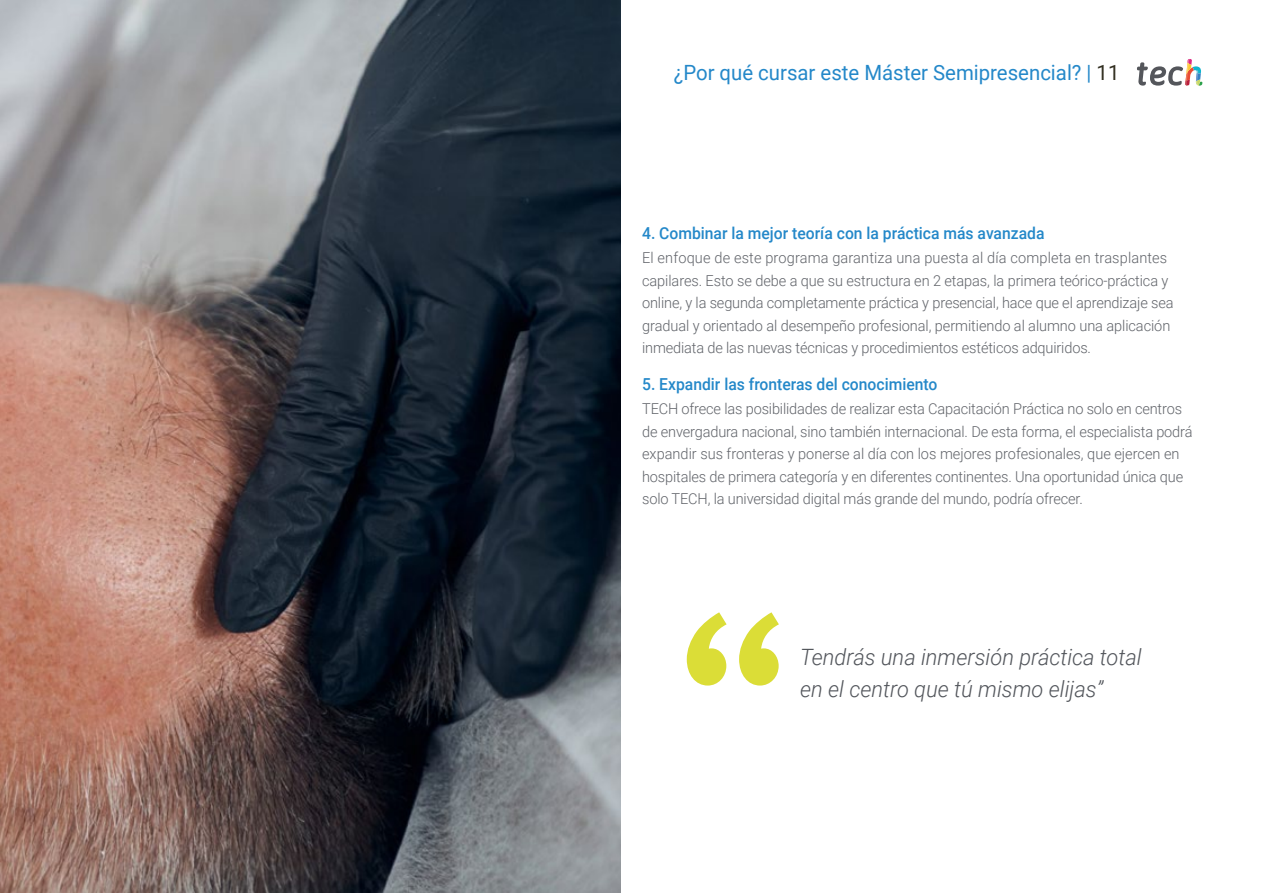
<style>
.page{position:relative;width:1263px;height:893px;background:#fff}
.page>*{position:absolute;margin:0;border:0;box-sizing:border-box;transform-origin:0 0}
.t1{font:italic 300 22.5px/31.5px "Roboto";color:#52555b}
.t2{font:21px "Roboto";color:#2488c9}
.t3{font:500 16.5px "Roboto";color:#2488c9;scale:.95 1}
.t4{font:300 15px/22.5px "Roboto";letter-spacing:-.01em;color:#61646a}
.s1{color:#312e20}
</style>
<div class="page">
<svg style="left:1137px;top:59px;width:65px;height:27px"></svg>
<img style="left:0;top:0;width:621px;height:893px">
<svg style="left:687px;top:612px;width:92px;height:74px"></svg>
<h2 class="t2" style="left:674px;top:57px;width:447px">¿Por qué cursar este Máster Semipresencial? | <span class="s1">11</span></h2>
<p class="t3" style="left:642px;top:221px;width:425px">4. Combinar la mejor teoría con la práctica más avanzada</p>
<p class="t4" style="left:642px;top:246px;width:533px">El enfoque de este programa garantiza una puesta al día completa en trasplantes capilares. Esto se debe a que su estructura en 2 etapas, la primera teórico-práctica y online, y la segunda completamente práctica y presencial, hace que el aprendizaje sea gradual y orientado al desempeño profesional, permitiendo al alumno una aplicación inmediata de las nuevas técnicas y procedimientos estéticos adquiridos.</p>
<p class="t3" style="left:642px;top:372px;width:312px">5. Expandir las fronteras del conocimiento</p>
<p class="t4" style="left:642px;top:397px;width:552px">TECH ofrece las posibilidades de realizar esta Capacitación Práctica no solo en centros de envergadura nacional, sino también internacional. De esta forma, el especialista podrá expandir sus fronteras y ponerse al día con los mejores profesionales, que ejercen en hospitales de primera categoría y en diferentes continentes. Una oportunidad única que solo TECH, la universidad digital más grande del mundo, podría ofrecer.</p>
<h1 class="t1" style="left:800px;top:640px;width:343px">Tendrás una inmersión práctica total en el centro que tú mismo elijas”</h1>
</div>
